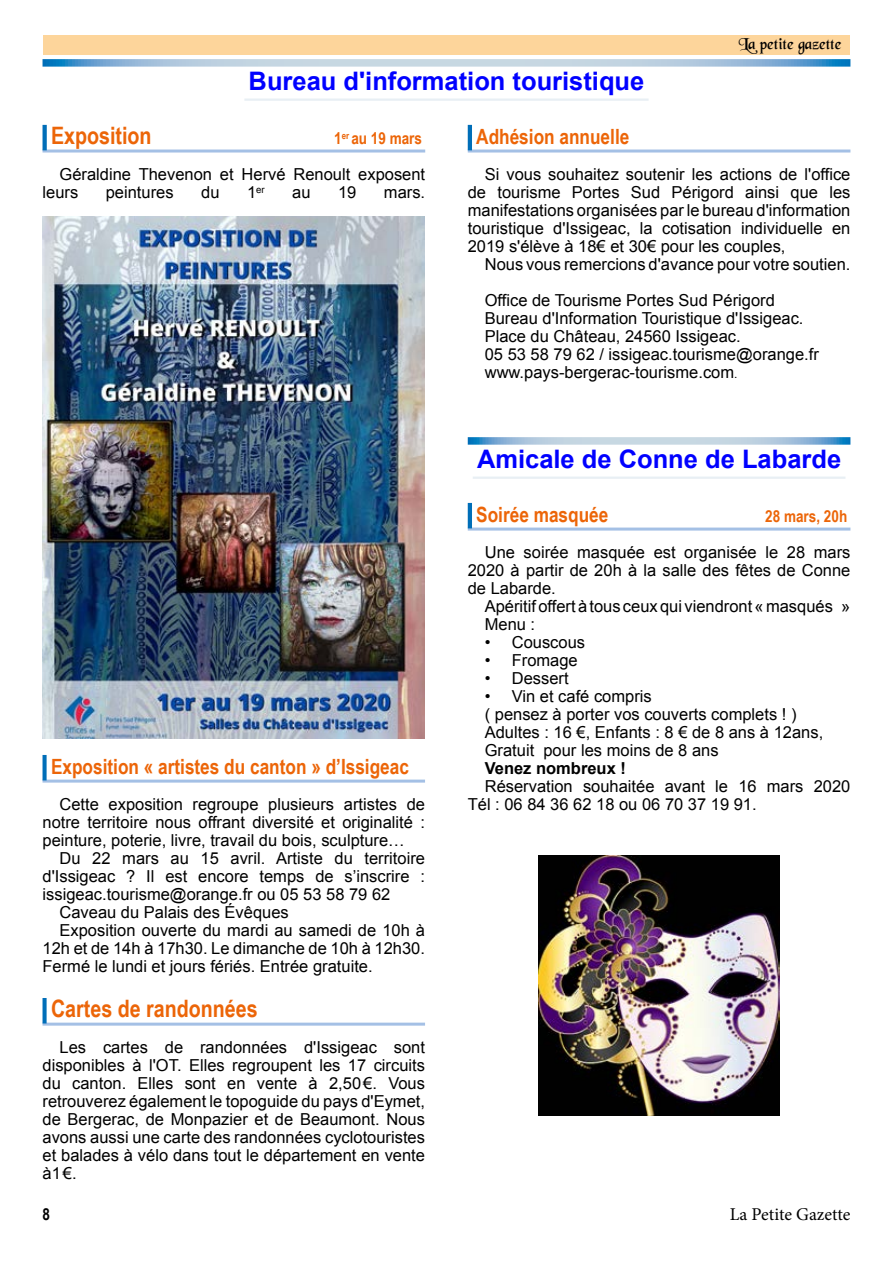
<style>
.page{position:relative;width:893px;height:1263px;background:#fff}
.page>*{position:absolute;margin:0;border:0;box-sizing:border-box;transform-origin:0 0}
.Titre_étendu_couleur{font:700 25.5px "Arial";color:#00f}
.Titre_article_couleu{font:700 25.5px "Arial";color:#00f}
.Intertitre_1_ligne_c{font:700 24px "Arial Narrow";color:#ec6508}
.Intertitre_1_ligne_c-2{font:700 21px "Arial Narrow";color:#ec6508}
.t1{font:18px "Minion Pro";color:#000}
.Texte{font:16.5px/18px "Arial";color:#000;text-align:justify}
.Intertitre_1_ligne_c-3{font:700 16.5px "Arial Narrow";color:#ec6508}
.t2{font:16.5px "Black Chancery";color:#000}
.Texte-2{font:700 16.5px "Arial";color:#000}
.t3{font:700 16.5px "Arial Narrow";color:#000}
.Texte-3{font:9.6px "Arial";color:#000}
.s1{font-size:16.5px}
.s2{font-size:12px}
</style>
<div class="page">
<div style="left:43px;top:35px;width:807px;height:20px;background:#fdd59b"></div>
<svg style="left:43px;top:59px;width:807px;height:8px;background:#a9c7dd"></svg>
<hr style="left:244px;top:99px;width:405px;height:2px;background:#e8eff4">
<hr style="left:43px;top:150px;width:382px;height:3px;background:#a4c0e5">
<svg style="left:43px;top:125px;width:4px;height:25px"></svg>
<hr style="left:43px;top:780px;width:382px;height:3px;background:#a4c0e5">
<svg style="left:43px;top:755px;width:4px;height:25px"></svg>
<hr style="left:43px;top:1023px;width:382px;height:3px;background:#a4c0e5">
<svg style="left:43px;top:998px;width:4px;height:25px"></svg>
<img style="left:43px;top:216px;width:381px;height:522px">
<hr style="left:468px;top:150px;width:382px;height:3px;background:#a4c0e5">
<hr style="left:468px;top:125px;width:4px;height:25px;background:#006eb8">
<svg style="left:468px;top:437px;width:382px;height:8px;background:#a9c7dd"></svg>
<hr style="left:473px;top:477px;width:372px;height:2px;background:#e8eff4">
<hr style="left:468px;top:528px;width:382px;height:3px;background:#a4c0e5">
<hr style="left:468px;top:503px;width:4px;height:25px;background:#006eb8">
<img style="left:539px;top:855px;width:240px;height:261px">
<p class="Titre_étendu_couleur" style="left:249px;top:64px;width:397px">Bureau d'information touristique</p>
<p class="t2" style="left:739px;top:35px;width:104px">La petite gazette</p>
<p class="Intertitre_1_ligne_c" style="left:51px;top:117px;width:102px">Exposition</p>
<p class="Intertitre_1_ligne_c-3" style="left:334px;top:126px;width:89px">1<sup>er</sup> au 19 mars</p>
<p class="Texte" style="left:43px;top:165px;width:384px;text-indent:17px">Géraldine Thevenon et Hervé Renoult exposent leurs</p>
<p class="Texte" style="left:106px;top:183px;width:69px">peintures</p>
<p class="Texte" style="left:201px;top:183px;width:20px">du</p>
<p class="Texte-3" style="left:247px;top:183px;width:19px"><span class="s1">1</span>er</p>
<p class="Texte" style="left:292px;top:183px;width:20px">au</p>
<p class="Texte" style="left:338px;top:183px;width:20px">19</p>
<p class="Texte" style="left:384px;top:183px;width:43px">mars.</p>
<p class="Intertitre_1_ligne_c-2" style="left:51px;top:751px;width:359px">Exposition « artistes du canton » d’Issigeac</p>
<p class="Texte" style="left:43px;top:795px;width:384px;text-indent:17px">Cette exposition regroupe plusieurs artistes de notre territoire nous offrant diversité et originalité : peinture, poterie, livre, travail du bois, sculpture…</p>
<p class="Texte" style="left:43px;top:849px;width:384px;text-indent:17px">Du 22 mars au 15 avril. Artiste du territoire d'Issigeac ? Il est encore temps de s’inscrire : issigeac.tourisme@orange.fr ou 05 53 58 79 62</p>
<p class="Texte" style="left:60px;top:903px;width:231px">Caveau du Palais des Évêques</p>
<p class="Texte" style="left:43px;top:921px;width:384px;text-indent:17px">Exposition ouverte du mardi au samedi de 10h à 12h et de 14h à 17h30. Le dimanche de 10h à 12h30.<br>Fermé le lundi et jours fériés. Entrée gratuite.</p>
<p class="Intertitre_1_ligne_c" style="left:51px;top:990px;width:208px">Cartes de randonnées</p>
<p class="Texte" style="left:43px;top:1038px;width:384px;text-indent:17px">Les cartes de randonnées d'Issigeac sont disponibles à l'OT. Elles regroupent les 17 circuits du canton. Elles sont en vente à 2,50€. Vous retrouverez également le topoguide du pays d'Eymet, de Bergerac, de Monpazier et de Beaumont. Nous avons aussi une carte des randonnées cyclotouristes et balades à vélo dans tout le département en vente à1€.</p>
<p class="Intertitre_1_ligne_c-2" style="left:476px;top:121px;width:155px">Adhésion annuelle</p>
<p class="Texte" style="left:468px;top:165px;width:384px;text-indent:17px">Si vous souhaitez soutenir les actions de l'office de tourisme Portes Sud Périgord ainsi que les manifestations organisées par le bureau d'information touristique d'Issigeac, la cotisation individuelle en 2019 s'élève à 18€ et 30€ pour les couples,</p>
<p class="Texte" style="left:485px;top:255px;width:367px">Nous vous remercions d'avance pour votre soutien.</p>
<p class="Texte" style="left:485px;top:291px;width:292px">Office de Tourisme Portes Sud Périgord</p>
<p class="Texte" style="left:485px;top:309px;width:320px">Bureau d'Information Touristique d'Issigeac.</p>
<p class="Texte" style="left:485px;top:327px;width:257px">Place du Château, 24560 Issigeac.</p>
<p class="Texte" style="left:485px;top:345px;width:336px">05 53 58 79 62 / issigeac.tourisme@orange.fr</p>
<p class="Texte" style="left:485px;top:363px;width:254px">www.pays-bergerac-tourisme.com<span class="s2">.</span></p>
<p class="Titre_article_couleu" style="left:477px;top:442px;width:366px">Amicale de Conne de Labarde</p>
<p class="Intertitre_1_ligne_c-2" style="left:476px;top:499px;width:134px">Soirée masquée</p>
<p class="Intertitre_1_ligne_c-3" style="left:765px;top:504px;width:83px">28 mars, 20h</p>
<p class="Texte" style="left:468px;top:543px;width:384px;text-indent:17px">Une soirée masquée est organisée le 28 mars 2020 à partir de 20h à la salle des fêtes de Conne de Labarde.</p>
<p class="Texte" style="left:485px;top:597px;width:367px">Apéritif offert à tous ceux qui viendront « masqués »</p>
<p class="Texte" style="left:485px;top:615px;width:52px">Menu :</p>
<p class="Texte" style="left:485px;top:633px;width:102px">• Couscous</p>
<p class="Texte" style="left:485px;top:651px;width:95px">• Fromage</p>
<p class="Texte" style="left:485px;top:669px;width:85px">• Dessert</p>
<p class="Texte" style="left:485px;top:687px;width:169px">• Vin et café compris</p>
<p class="Texte" style="left:485px;top:705px;width:313px">( pensez à porter vos couverts complets ! )</p>
<p class="Texte" style="left:485px;top:723px;width:340px">Adultes : 16 €, Enfants : 8 € de 8 ans à 12ans,</p>
<p class="Texte" style="left:485px;top:741px;width:235px">Gratuit pour les moins de 8 ans</p>
<p class="Texte-2" style="left:485px;top:757px;width:143px">Venez nombreux !</p>
<p class="Texte" style="left:468px;top:777px;width:384px;text-indent:17px">Réservation souhaitée avant le 16 mars 2020<br>Tél : 06 84 36 62 18 ou 06 70 37 19 91.</p>
<p class="t3" style="left:43px;top:1202px;width:9px">8</p>
<p class="t1" style="left:730px;top:1203px;width:122px">La Petite Gazette</p>
</div>
